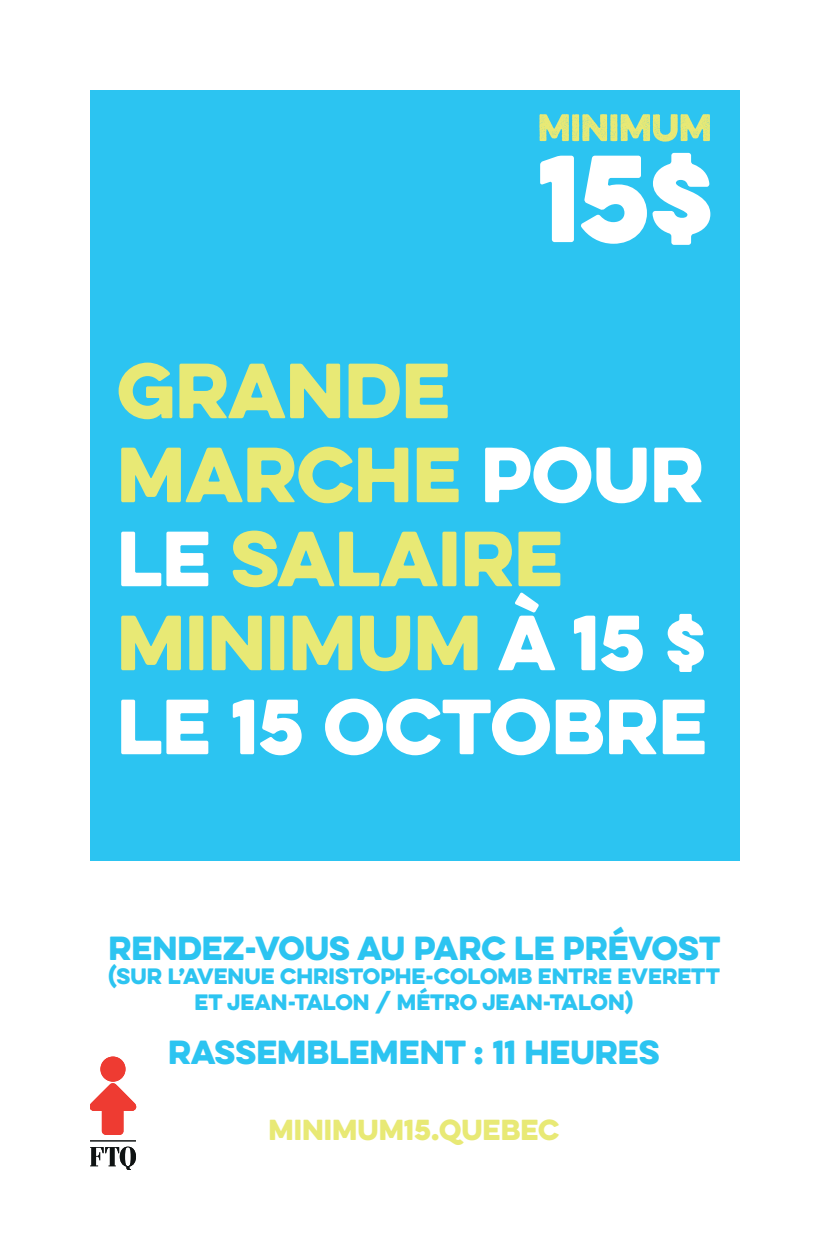
<style>
.page{position:relative;width:828px;height:1260px;background:#fff}
.page>*{position:absolute;margin:0;border:0;box-sizing:border-box;transform-origin:0 0}
.t1{font:70px/84px "Eveleth Clean";color:#e8e975}
.t2{font:30px "Eveleth Clean";color:#2cc4f1}
.t3{font:26px "Eveleth Clean";color:#e8e975}
.t4{font:20px/26.4px "Eveleth Clean";color:#2cc4f1;text-align:center}
.s1{color:#fff}
</style>
<div class="page">
<div style="left:90px;top:90px;width:649px;height:770px;background:#2cc4f1"></div>
<svg style="left:539px;top:114px;width:171px;height:28px"></svg>
<svg style="left:540px;top:156px;width:34px;height:86px"></svg>
<svg style="left:581px;top:153px;width:129px;height:92px"></svg>
<div style="left:101px;top:1057px;width:24px;height:24px;background:#ee3b32;border-radius:50%"></div>
<div style="left:101px;top:1057px;width:24px;height:24px;border:1px solid #ee3b32;border-radius:50%"></div>
<svg style="left:90px;top:1083px;width:46px;height:52px"></svg>
<svg style="left:90px;top:1147px;width:46px;height:23px"></svg>
<hr style="left:90px;top:1141px;width:46px;height:1px;background:#0f1313">
<p class="t1" style="left:117px;top:347px;width:592px">GRANDE<br>MARCHE <span class="s1">POUR<br>LE</span> SALAIRE<br>MINIMUM <span class="s1">À 15 $<br>LE 15 OCTOBRE</span></p>
<p class="t2" style="left:108px;top:925px;width:613px">RENDEZ-VOUS AU PARC LE PRÉVOST</p>
<p class="t4" style="left:109px;top:962px;width:613px">(SUR L’AVENUE CHRISTOPHE-COLOMB ENTRE EVERETT<br>ET JEAN-TALON / MÉTRO JEAN-TALON)</p>
<p class="t2" style="left:168px;top:1029px;width:493px">RASSEMBLEMENT : 11 HEURES</p>
<p class="t3" style="left:269px;top:1110px;width:292px">MINIMUM15.QUEBEC</p>
</div>
